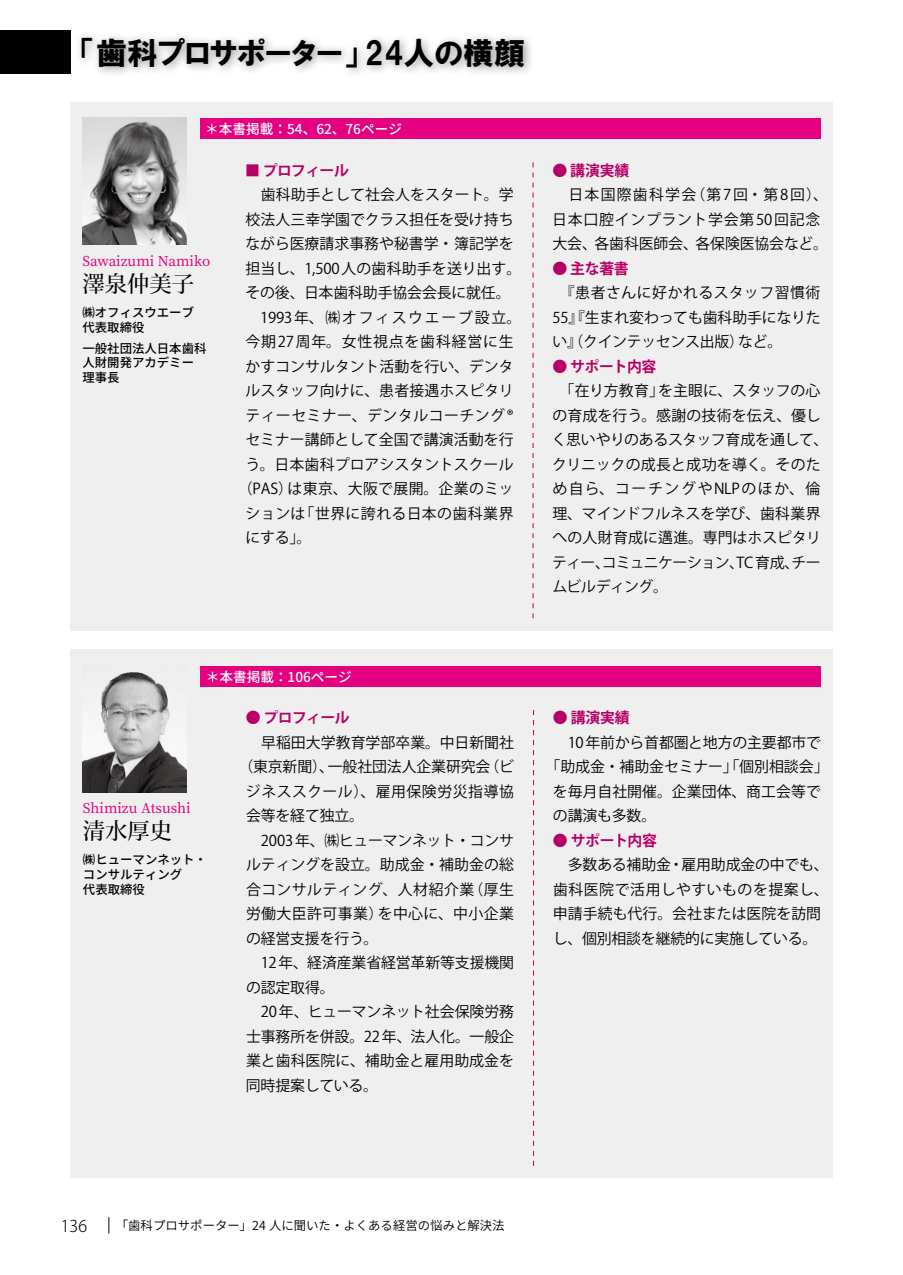
<style>
.page{position:relative;width:903px;height:1275px;background:#fff}
.page>*{position:absolute;margin:0;border:0;box-sizing:border-box;transform-origin:0 0}
.t1{font:30.97px "HGP Soei Kakugothic UB";color:#000}
.t2{font:500 22.4px "Koz Min Pro";color:#000}
.t3{font:300 16.1px "Koz Go Pro";color:#000}
.t4{font:14.88px/24.5px "Koz Go Pro";color:#000}
.t5{font:14.88px/24.5px "Koz Go Pro";letter-spacing:.055em;color:#000}
.t6{font:14.88px "Koz Go Pro";letter-spacing:.03em;color:#000}
.t7{font:700 14.88px "Koz Go Pro";letter-spacing:-.025em;color:#b60065}
.t8{font:14.88px "Koz Go Pro";letter-spacing:.02em;color:#000}
.t9{font:14.88px "Koz Go Pro";letter-spacing:.11em;color:#000}
.t10{font:14.88px "Koz Go Pro";letter-spacing:.025em;color:#000}
.t11{font:14.88px "Koz Go Pro";letter-spacing:.035em;color:#000}
.t12{font:500 13.65px "Source Han Serif";color:#e4007f}
.t13{font:500 13.65px "Source Han Sans JP";color:#fff}
.t14{font:500 12.42px/14.9px "Source Han Sans JP";color:#000}
.t15{font:12.42px "Source Han Sans JP";color:#000}
</style>
<div class="page">
<svg style="left:109px;top:1217px;width:1px;height:16px"></svg>
<div style="left:70px;top:649px;width:763px;height:529px;background:#efefef"></div>
<div style="left:200px;top:666px;width:620px;height:21px;background:#e4007f"></div>
<div style="left:70px;top:102px;width:763px;height:529px;background:#efefef"></div>
<div style="left:200px;top:118px;width:620px;height:21px;background:#e4007f"></div>
<div style="left:75px;top:30px;width:460px;height:49px;background:#000;opacity:.4"></div>
<div style="left:0;top:30px;width:70px;height:44px;background:#000"></div>
<svg style="left:532px;top:162px;width:1px;height:456px"></svg>
<img style="left:82px;top:118px;width:105px;height:126px">
<svg style="left:533px;top:710px;width:1px;height:456px"></svg>
<img style="left:82px;top:672px;width:105px;height:120px">
<h1 class="t1" style="left:81px;top:37px;width:446px">「歯科プロサポーター」 24人の横顔</h1>
<p class="t13" style="left:205px;top:121px;width:198px">＊本書掲載：54、62、76ページ</p>
<p class="t12" style="left:82px;top:253px;width:129px">Sawaizumi Namiko</p>
<h2 class="t2" style="left:82px;top:268px;width:113px">澤泉仲美子</h2>
<p class="t14" style="left:82px;top:305px;width:113px">㈱オフィスウエーブ代表取締役</p>
<p class="t14" style="left:82px;top:341px;width:126px;text-align:justify">一般社団法人日本歯科人財開発アカデミー　理事長</p>
<p class="t7" style="left:245px;top:161px;width:105px">■ プロフィール</p>
<p class="t4" style="left:261px;top:183px;width:254px">歯科助手として社会人をスタート。学</p>
<p class="t4" style="left:246px;top:207px;width:270px">校法人三幸学園でクラス担任を受け持ち</p>
<p class="t4" style="left:245px;top:232px;width:270px">ながら医療請求事務や秘書学・簿記学を</p>
<p class="t4" style="left:246px;top:256px;width:277px">担当し、1,500 人の歯科助手を送り出す。</p>
<p class="t4" style="left:245px;top:281px;width:267px">その後、日本歯科助手協会会長に就任。</p>
<p class="t9" style="left:246px;top:307px;width:277px">　1993年、㈱オフィスウエーブ設立。</p>
<p class="t5" style="left:246px;top:330px;width:269px">今期27周年。女性視点を歯科経営に生</p>
<p class="t4" style="left:245px;top:354px;width:270px">かすコンサルタント活動を行い、デンタ</p>
<p class="t4" style="left:245px;top:379px;width:270px">ルスタッフ向けに、患者接遇ホスピタリ</p>
<p class="t6" style="left:245px;top:405px;width:270px">ティーセミナー、デンタルコーチング®</p>
<p class="t4" style="left:245px;top:428px;width:270px">セミナー講師として全国で講演活動を行</p>
<p class="t4" style="left:245px;top:452px;width:270px">う。日本歯科プロアシスタントスクール</p>
<p class="t8" style="left:238px;top:479px;width:277px">（PAS）は東京、大阪で展開。企業のミッ</p>
<p class="t10" style="left:245px;top:503px;width:270px">ションは「世界に誇れる日本の歯科業界</p>
<p class="t4" style="left:245px;top:526px;width:67px">にする」。</p>
<p class="t7" style="left:552px;top:161px;width:78px">● 講演実績</p>
<p class="t5" style="left:552px;top:183px;width:277px;text-indent:16px">日本国際歯科学会（第7回・第8回）、日本口腔インプラント学会第50回記念大会、各歯科医師会、各保険医協会など。</p>
<p class="t7" style="left:552px;top:259px;width:78px">● 主な著書</p>
<p class="t4" style="left:552px;top:281px;width:270px;text-align:justify;text-indent:7px">『患者さんに好かれるスタッフ習慣術55』『生まれ変わっても歯科助手になりたい』（クインテッセンス出版）など。</p>
<p class="t7" style="left:552px;top:357px;width:106px">● サポート内容</p>
<p class="t4" style="left:552px;top:379px;width:278px">　「在り方教育」を主眼に、スタッフの心の育成を行う。感謝の技術を伝え、優しく思いやりのあるスタッフ育成を通して、クリニックの成長と成功を導く。そのため自ら、コーチングやNLPのほか、倫理、マインドフルネスを学び、歯科業界への人財育成に邁進。専門はホスピタリティー、コミュニケーション、TC育成、チームビルディング。</p>
<p class="t13" style="left:206px;top:669px;width:148px">＊本書掲載：106ページ</p>
<p class="t12" style="left:83px;top:800px;width:109px">Shimizu Atsushi</p>
<h2 class="t2" style="left:83px;top:815px;width:91px">清水厚史</h2>
<p class="t14" style="left:83px;top:852px;width:126px">㈱ヒューマンネット・コンサルティング<br>代表取締役</p>
<p class="t7" style="left:246px;top:708px;width:105px">● プロフィール</p>
<p class="t4" style="left:261px;top:730px;width:254px">早稲田大学教育学部卒業。中日新聞社</p>
<p class="t4" style="left:238px;top:755px;width:277px">（東京新聞）、一般社団法人企業研究会（ビ</p>
<p class="t11" style="left:246px;top:781px;width:270px">ジネススクール）、雇用保険労災指導協</p>
<p class="t4" style="left:246px;top:804px;width:120px">会等を経て独立。</p>
<p class="t4" style="left:246px;top:828px;width:269px">　2003年、㈱ヒューマンネット・コンサ</p>
<p class="t4" style="left:246px;top:853px;width:269px">ルティングを設立。助成金・補助金の総</p>
<p class="t6" style="left:246px;top:879px;width:269px">合コンサルティング、人材紹介業（厚生</p>
<p class="t6" style="left:246px;top:904px;width:269px">労働大臣許可事業）を中心に、中小企業</p>
<p class="t4" style="left:246px;top:926px;width:134px">の経営支援を行う。</p>
<p class="t4" style="left:246px;top:951px;width:269px">　12年、経済産業省経営革新等支援機関</p>
<p class="t4" style="left:246px;top:975px;width:90px">の認定取得。</p>
<p class="t4" style="left:246px;top:1000px;width:269px">　20 年、ヒューマンネット社会保険労務</p>
<p class="t4" style="left:246px;top:1024px;width:269px">士事務所を併設。22年、法人化。一般企</p>
<p class="t4" style="left:246px;top:1049px;width:270px">業と歯科医院に、補助金と雇用助成金を</p>
<p class="t4" style="left:246px;top:1073px;width:134px">同時提案している。</p>
<p class="t7" style="left:553px;top:708px;width:78px">● 講演実績</p>
<p class="t4" style="left:568px;top:730px;width:255px">10 年前から首都圏と地方の主要都市で</p>
<p class="t4" style="left:545px;top:755px;width:285px">「助成金・補助金セミナー」「個別相談会」</p>
<p class="t4" style="left:553px;top:779px;width:270px">を毎月自社開催。企業団体、商工会等で</p>
<p class="t4" style="left:553px;top:804px;width:105px">の講演も多数。</p>
<p class="t7" style="left:553px;top:831px;width:106px">● サポート内容</p>
<p class="t4" style="left:553px;top:853px;width:277px">　多数ある補助金・雇用助成金の中でも、歯科医院で活用しやすいものを提案し、申請手続も代行。会社または医院を訪問し、個別相談を継続的に実施している。</p>
<p class="t3" style="left:61px;top:1215px;width:28px">136</p>
<p class="t15" style="left:116px;top:1219px;width:390px">「歯科プロサポーター」24 人に聞いた・よくある経営の悩みと解決法</p>
</div>
